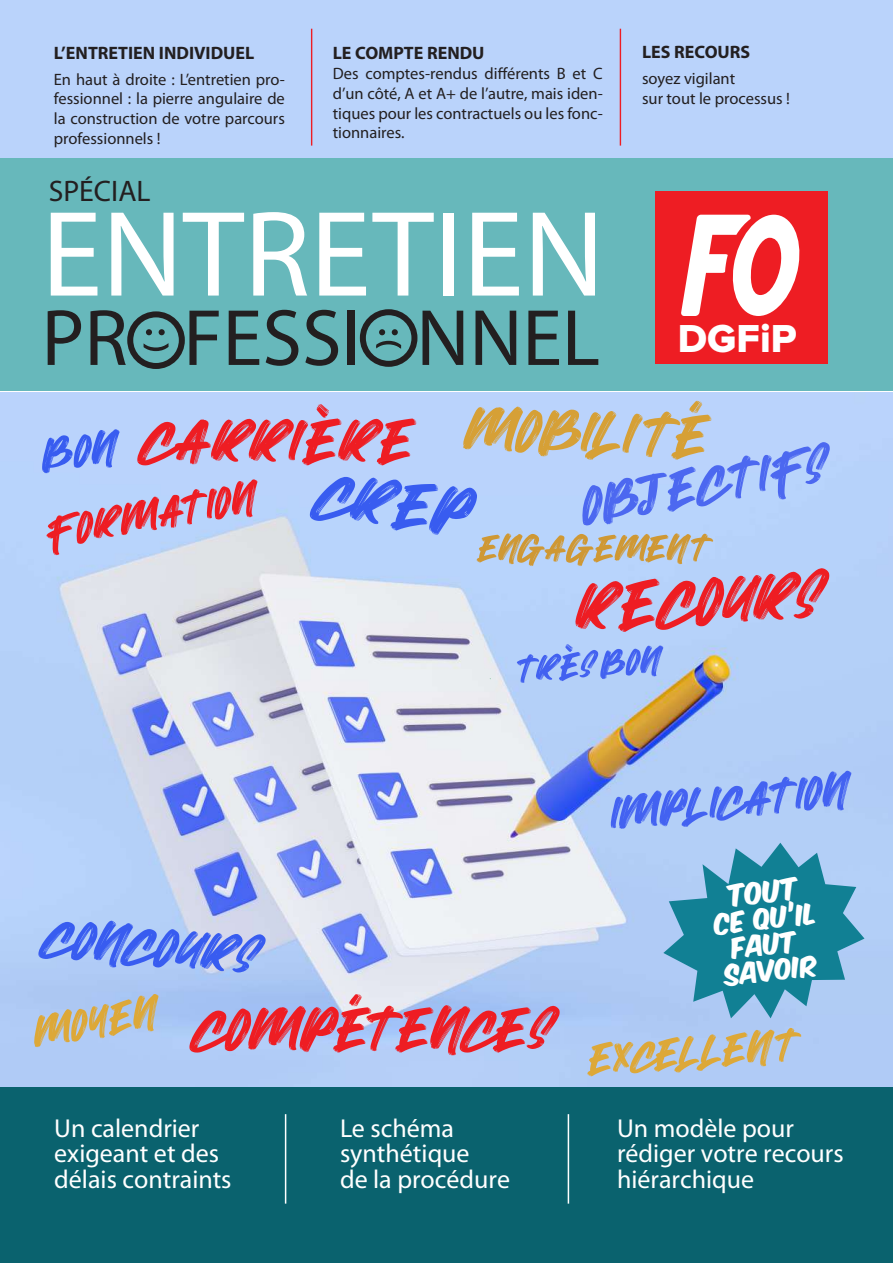
<style>
.page{position:relative;width:893px;height:1263px;background:#fff}
.page>*{position:absolute;margin:0;border:0;box-sizing:border-box;transform-origin:0 0}
.t1{font:122.85px "Myriad Pro";color:#fff}
.t2{font:40.5px "Proxima Nova Extrabld";color:#fff}
.t3{font:29.85px "Myriad Pro";color:#231f20}
.t4{font:25.95px/26px "Myriad Pro";color:#fff}
.t5{font:25.95px "Komika Axis";color:#fff}
.t6{font:24.75px/26px "Komika Axis";color:#fff;text-align:center}
.t7{font:700 18px "Myriad Pro";color:#231f20}
.t8{font:16.5px/19.8px "Myriad Pro";color:#231f20;text-align:justify}
</style>
<div class="page">
<div style="left:0;top:0;width:893px;height:159px;background:#bad3fb"></div>
<img style="left:0;top:392px;width:893px;height:695px">
<div style="left:0;top:159px;width:893px;height:232px;background:#67b8bb"></div>
<hr style="left:311px;top:29px;width:1px;height:117px;background:#ee1d23">
<hr style="left:620px;top:29px;width:1px;height:117px;background:#ee1d23">
<svg style="left:48px;top:310px;width:33px;height:55px"></svg>
<svg style="left:90px;top:310px;width:36px;height:55px"></svg>
<svg style="left:189px;top:311px;width:30px;height:54px"></svg>
<svg style="left:229px;top:311px;width:30px;height:54px"></svg>
<svg style="left:266px;top:310px;width:32px;height:56px"></svg>
<svg style="left:305px;top:310px;width:33px;height:56px"></svg>
<div style="left:348px;top:311px;width:7px;height:54px;background:#231f20"></div>
<svg style="left:422px;top:311px;width:41px;height:54px"></svg>
<svg style="left:475px;top:311px;width:41px;height:54px"></svg>
<svg style="left:528px;top:311px;width:31px;height:54px"></svg>
<svg style="left:568px;top:311px;width:30px;height:54px"></svg>
<div style="left:0;top:1087px;width:893px;height:176px;background:#0a626e"></div>
<div style="left:655px;top:191px;width:172px;height:173px;background:#ee1d23"></div>
<svg style="left:681px;top:215px;width:119px;height:101px"></svg>
<svg style="left:146px;top:329px;width:6px;height:6px"></svg>
<svg style="left:159px;top:329px;width:6px;height:6px"></svg>
<div style="left:127px;top:311px;width:58px;height:58px;border:6px solid #231f20;border-radius:50%"></div>
<svg style="left:143px;top:343px;width:26px;height:9px"></svg>
<svg style="left:376px;top:329px;width:26px;height:20px"></svg>
<div style="left:360px;top:309px;width:57px;height:58px;border:6px solid #231f20;border-radius:50%"></div>
<hr style="left:285px;top:1114px;width:1px;height:89px;background:#fff">
<hr style="left:568px;top:1114px;width:1px;height:89px;background:#fff">
<svg style="left:663px;top:843px;width:201px;height:175px;background:#519ebb"></svg>
<svg style="left:587px;top:1028px;width:214px;height:48px;background:#bdbfba"></svg>
<svg style="left:38px;top:920px;width:228px;height:52px;background:#86a1f1"></svg>
<svg style="left:189px;top:994px;width:371px;height:61px;background:#c689a7"></svg>
<svg style="left:517px;top:644px;width:146px;height:39px;background:#8ca9f5"></svg>
<svg style="left:34px;top:994px;width:125px;height:53px;background:#bdbdb3"></svg>
<svg style="left:42px;top:401px;width:788px;height:231px;background:#bdbcda"></svg>
<svg style="left:610px;top:771px;width:242px;height:58px;background:#8facf4"></svg>
<p class="t7" style="left:54px;top:42px;width:202px">L’ENTRETIEN INDIVIDUEL</p>
<p class="t8" style="left:54px;top:69px;width:233px">En haut à droite : L’entretien pro&shy;fessionnel : la pierre angulaire de la construction de votre parcours professionnels !</p>
<p class="t7" style="left:333px;top:41px;width:153px">LE COMPTE RENDU</p>
<p class="t8" style="left:333px;top:63px;width:271px">Des comptes-rendus différents B et C d’un côté, A et A+ de l’autre, mais iden&shy;tiques pour les contractuels ou les fonc&shy;tionnaires.</p>
<h3 class="t3" style="left:49px;top:172px;width:103px">SPÉCIAL</h3>
<h1 class="t1" style="left:42px;top:179px;width:564px">ENTRETIEN</h1>
<p class="t7" style="left:642px;top:40px;width:110px">LES RECOURS</p>
<p class="t8" style="left:642px;top:68px;width:149px">soyez vigilant<br>sur tout le processus !</p>
<h2 class="t2" style="left:678px;top:320px;width:120px">DGFiP</h2>
<h3 class="t5" style="left:727px;top:883px;width:72px;rotate:-6deg">TOUT</h3>
<h3 class="t6" style="left:714px;top:913px;width:104px;rotate:-6deg">CE QU’IL<br>FAUT<br>SAVOIR</h3>
<h3 class="t4" style="left:54px;top:1114px;width:178px">Un calendrier exigeant et des délais contraints</h3>
<h3 class="t4" style="left:340px;top:1114px;width:171px">Le schéma synthétique<br>de la procédure</h3>
<h3 class="t4" style="left:617px;top:1114px;width:228px">Un modèle pour rédiger votre recours hiérarchique</h3>
</div>
